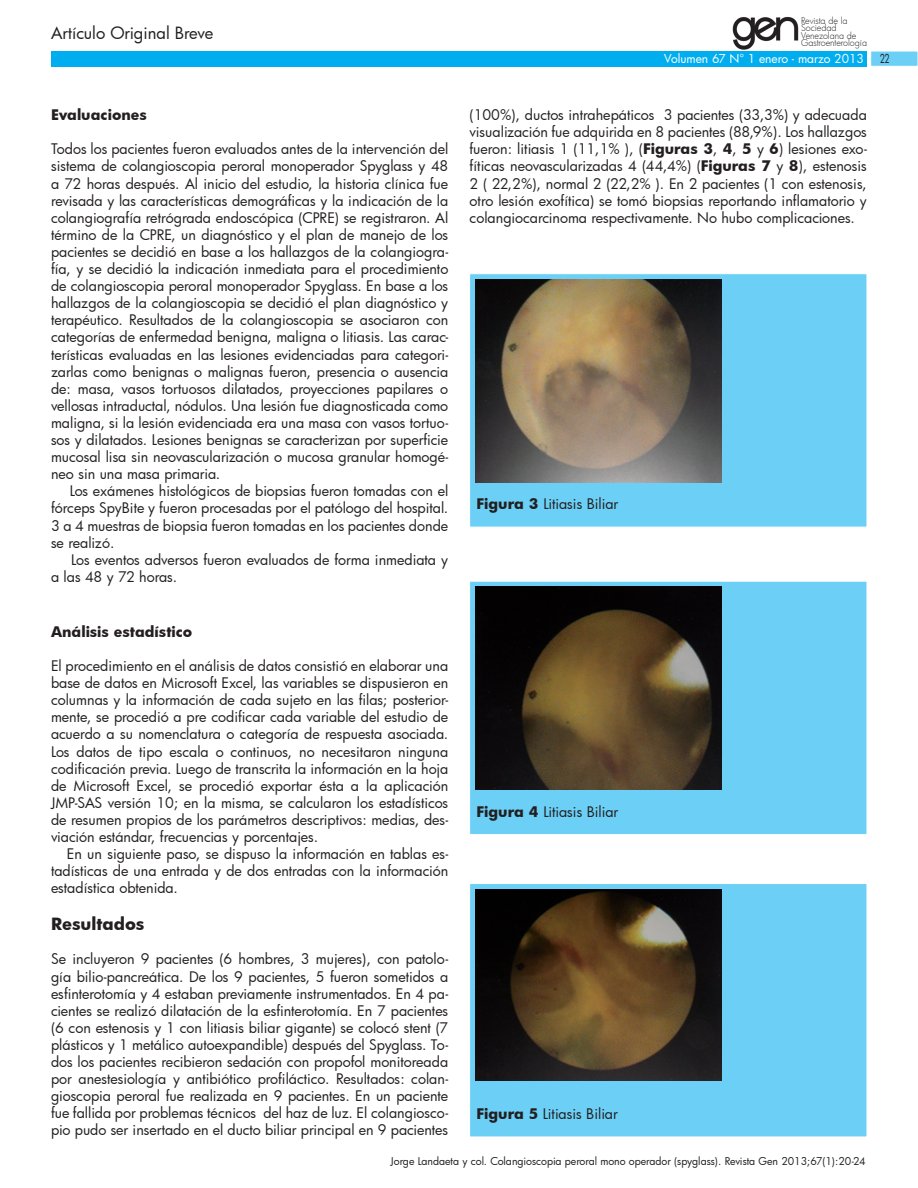
<style>
.page{position:relative;width:918px;height:1188px;background:#fff}
.page>*{position:absolute;margin:0;border:0;box-sizing:border-box;transform-origin:0 0}
.t1{font:16.5px "Futura";color:#231f20}
.t2{font:700 16.5px "Futura";color:#231f20}
.t3{font:14.25px/17.1px "Futura";letter-spacing:-.005em;color:#231f20;text-align:justify}
.t4{font:700 14.25px "Futura";color:#231f20}
.t5{font:12px "Futura";color:#fff}
.t6{font:12px "Futura";color:#231f20;scale:.7 1}
.t7{font:10.5px "Futura";letter-spacing:-.005em;color:#231f20}
.t8{font:300 9px/7.5px "Futura";letter-spacing:-.005em;color:#231f20}
.s1{font-weight:700}
</style>
<div class="page">
<div style="left:871px;top:51px;width:47px;height:15px;background:#6bcff6"></div>
<div style="left:51px;top:51px;width:816px;height:15px;background:#00aeef"></div>
<img style="left:732px;top:16px;width:66px;height:34px">
<div style="left:470px;top:274px;width:397px;height:253px;background:#6bcff6"></div>
<div style="left:470px;top:884px;width:397px;height:253px;background:#6bcff6"></div>
<div style="left:470px;top:581px;width:397px;height:254px;background:#6bcff6;border:1px solid #fff"></div>
<img style="left:475px;top:279px;width:246px;height:203px">
<img style="left:475px;top:889px;width:246px;height:191px">
<img style="left:475px;top:587px;width:246px;height:203px">
<p class="t1" style="left:51px;top:22px;width:164px">Artículo Original Breve</p>
<p class="t4" style="left:51px;top:105px;width:97px">Evaluaciones</p>
<p class="t3" style="left:51px;top:140px;width:399px">Todos los pacientes fueron evaluados antes de la intervención del sistema de colangioscopia peroral monoperador Spyglass y 48 a 72 horas después. Al inicio del estudio, la historia clínica fue revisada y las características demográficas y la indicación de la colangiografía retrógrada endoscópica (CPRE) se registraron. Al término de la CPRE, un diagnóstico y el plan de manejo de los pacientes se decidió en base a los hallazgos de la colangiogra&shy;fía, y se decidió la indicación inmediata para el procedimiento de colangioscopia peroral monoperador Spyglass. En base a los hallazgos de la colangioscopia se decidió el plan diagnóstico y terapéutico. Resultados de la colangioscopia se asociaron con categorías de enfermedad benigna, maligna o litiasis. Las carac&shy;terísticas evaluadas en las lesiones evidenciadas para categori&shy;zarlas como benignas o malignas fueron, presencia o ausencia de: masa, vasos tortuosos dilatados, proyecciones papilares o vellosas intraductal, nódulos. Una lesión fue diagnosticada como maligna, si la lesión evidenciada era una masa con vasos tortuo&shy;sos y dilatados. Lesiones benignas se caracterizan por superficie mucosal lisa sin neovascularización o mucosa granular homogé&shy;neo sin una masa primaria.</p>
<p class="t3" style="left:51px;top:482px;width:399px;text-indent:19px">Los exámenes histológicos de biopsias fueron tomadas con el fórceps SpyBite y fueron procesadas por el patólogo del hospital.<br>3 a 4 muestras de biopsia fueron tomadas en los pacientes donde se realizó.</p>
<p class="t3" style="left:51px;top:551px;width:399px;text-indent:20px">Los eventos adversos fueron evaluados de forma inmediata y a las 48 y 72 horas.</p>
<p class="t8" style="left:801px;top:17px;width:67px">Revista de la<br>Sociedad<br>Venezolana de<br>Gastroenterología</p>
<p class="t5" style="left:664px;top:51px;width:201px">Volumen 67 N° 1 enero - marzo 2013</p>
<p class="t6" style="left:880px;top:51px;width:16px">22</p>
<p class="t3" style="left:470px;top:106px;width:399px">(100%), ductos intrahepáticos 3 pacientes (33,3%) y adecuada visualización fue adquirida en 8 pacientes (88,9%). Los hallazgos fueron: litiasis 1 (11,1% ), (<span class="s1">Figuras 3</span>, <span class="s1">4</span>, <span class="s1">5</span> y <span class="s1">6</span>) lesiones exo&shy;fíticas neovascularizadas 4 (44,4%) (<span class="s1">Figuras 7</span> y <span class="s1">8</span>), estenosis 2 ( 22,2%), normal 2 (22,2% ). En 2 pacientes (1 con estenosis, otro lesión exofítica) se tomó biopsias reportando inflamatorio y colangiocarcinoma respectivamente. No hubo complicaciones.</p>
<p class="t3" style="left:477px;top:495px;width:143px"><span class="s1">Figura 3</span> Litiasis Biliar</p>
<p class="t4" style="left:51px;top:622px;width:143px">Análisis estadístico</p>
<p class="t3" style="left:51px;top:657px;width:399px">El procedimiento en el análisis de datos consistió en elaborar una base de datos en Microsoft Excel, las variables se dispusieron en columnas y la información de cada sujeto en las filas; posterior&shy;mente, se procedió a pre codificar cada variable del estudio de acuerdo a su nomenclatura o categoría de respuesta asociada.<br>Los datos de tipo escala o continuos, no necesitaron ninguna codificación previa. Luego de transcrita la información en la hoja de Microsoft Excel, se procedió exportar ésta a la aplicación JMP-SAS versión 10; en la misma, se calcularon los estadísticos de resumen propios de los parámetros descriptivos: medias, des&shy;viación estándar, frecuencias y porcentajes.</p>
<p class="t3" style="left:51px;top:845px;width:399px;text-indent:16px">En un siguiente paso, se dispuso la información en tablas es&shy;tadísticas de una entrada y de dos entradas con la información estadística obtenida.</p>
<p class="t2" style="left:51px;top:912px;width:95px">Resultados</p>
<p class="t3" style="left:51px;top:950px;width:399px">Se incluyeron 9 pacientes (6 hombres, 3 mujeres), con patolo&shy;gía bilio-pancreática. De los 9 pacientes, 5 fueron sometidos a esfinterotomía y 4 estaban previamente instrumentados. En 4 pa&shy;cientes se realizó dilatación de la esfinterotomía. En 7 pacientes (6 con estenosis y 1 con litiasis biliar gigante) se colocó stent (7 plásticos y 1 metálico autoexpandible) después del Spyglass. To&shy;dos los pacientes recibieron sedación con propofol monitoreada por anestesiología y antibiótico profiláctico. Resultados: colan&shy;gioscopia peroral fue realizada en 9 pacientes. En un paciente fue fallida por problemas técnicos del haz de luz. El colangiosco&shy;pio pudo ser insertado en el ducto biliar principal en 9 pacientes</p>
<p class="t7" style="left:391px;top:1154px;width:476px">Jorge Landaeta y col. Colangioscopia peroral mono operador (spyglass). Revista Gen 2013;67(1):20-24</p>
<p class="t3" style="left:477px;top:803px;width:143px"><span class="s1">Figura 4</span> Litiasis Biliar</p>
<p class="t3" style="left:477px;top:1105px;width:143px"><span class="s1">Figura 5</span> Litiasis Biliar</p>
</div>
